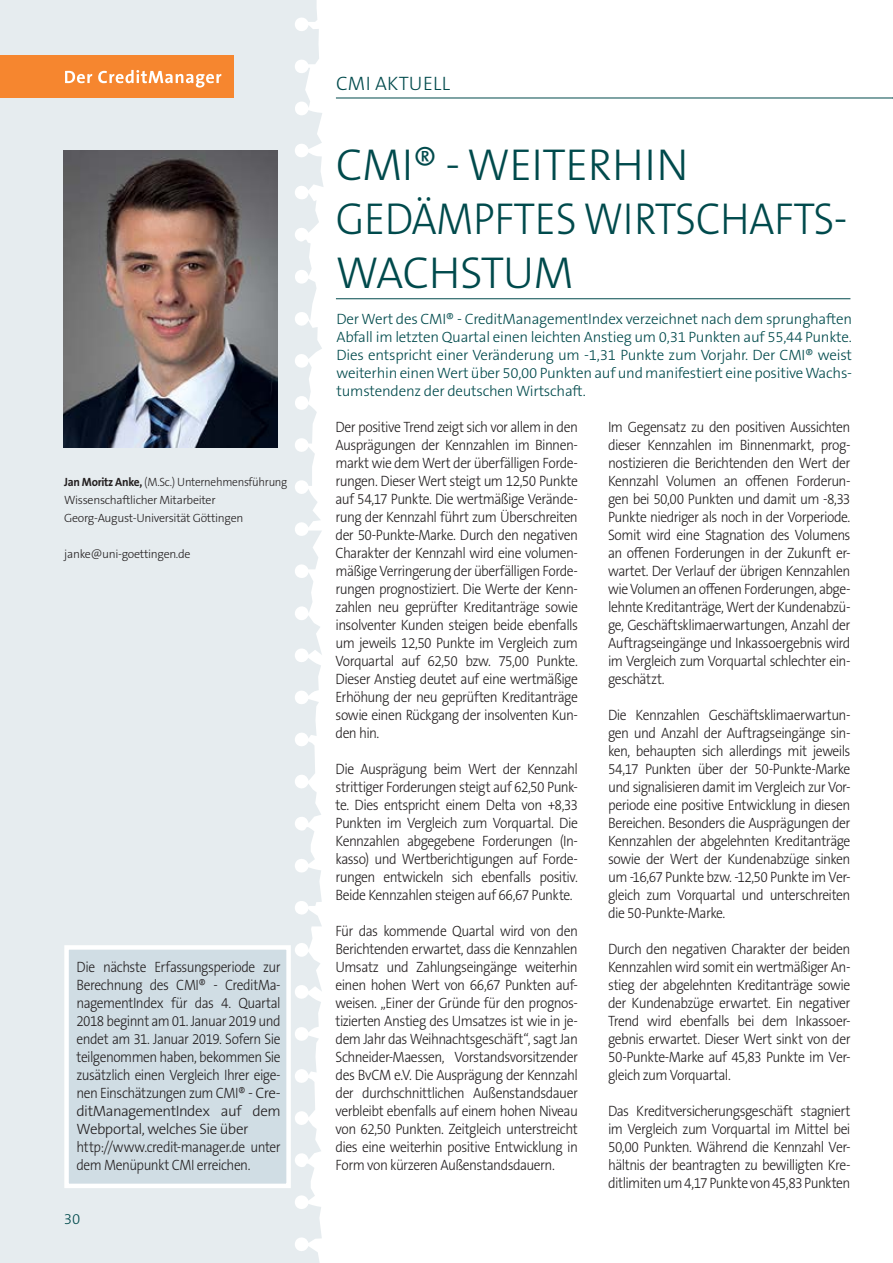
<style>
.page{position:relative;width:893px;height:1263px;background:#fff}
.page>*{position:absolute;margin:0;border:0;box-sizing:border-box;transform-origin:0 0}
.t1{font:300 45px/54px "The Sans B W3";letter-spacing:-.01em;color:#004a4c}
.t2{font:300 45px "The Sans B W3";letter-spacing:-.01em;color:#004a4c;scale:.93 1}
.t3{font:300 19.5px "The Sans B W3";letter-spacing:.015em;color:#004a4c}
.t4{font:300 15px/18px "The Sans B W3";letter-spacing:-.04em;color:#231f20;text-align:justify;scale:.91 1}
.t5{font:300 15px/18px "The Sans B W3";letter-spacing:-.04em;color:#231f20;scale:.9 1}
.t6{font:300 15px/18px "The Sans B W3";letter-spacing:-.015em;color:#004a4c;text-align:justify}
.t7{font:300 12px/18px "The Sans B W3";letter-spacing:-.025em;color:#231f20;scale:.95 1}
.t8{font:300 12px "The Sans B W3";letter-spacing:-.025em;color:#231f20}
.s1{font-family:"The Sans B W7";font-weight:700}
</style>
<div class="page">
<div style="left:0;top:0;width:324px;height:1263px;background:#e6ecef"></div>
<div style="left:64px;top:945px;width:227px;height:243px;background:#d0dde4;border:4px solid #fff"></div>
<img style="left:64px;top:150px;width:214px;height:298px">
<hr style="left:336px;top:298px;width:514px;height:1px;background:#004a4c">
<div style="left:0;top:55px;width:234px;height:43px;background:#f6862f"></div>
<svg style="left:65px;top:70px;width:156px;height:18px"></svg>
<hr style="left:336px;top:98px;width:557px;height:1px;background:#004a4c">
<p class="t7" style="left:64px;top:473px;width:236px"><span class="s1">Jan Moritz Anke,</span> (M.Sc.) Unternehmensführung<br>Wissenschaftlicher Mitarbeiter<br>Georg-August-Universität Göttingen</p>
<p class="t8" style="left:64px;top:546px;width:128px">janke@uni-goettingen.de</p>
<p class="t5" style="left:77px;top:958px;width:228px">Die nächste Erfassungsperiode zur Berechnung des CMI® - CreditMa&shy;nagementIndex für das 4. Quartal 2018 beginnt am 01. Januar 2019 und endet am 31. Januar 2019. Sofern Sie teilgenommen haben, bekommen Sie zusätzlich einen Vergleich Ihrer eige&shy;nen Einschätzungen zum CMI® - Cre&shy;ditManagementIndex auf dem Webportal, welches Sie über http://www.credit-manager.de unter dem Menüpunkt CMI erreichen.</p>
<p class="t6" style="left:64px;top:1210px;width:18px">30</p>
<h2 class="t3" style="left:336px;top:71px;width:115px">CMI AKTUE LL</h2>
<h1 class="t1" style="left:336px;top:138px;width:354px">CMI® - Weiterhi n gedämpft</h1>
<h1 class="t2" style="left:535px;top:190px;width:118px">es Wirtschafts</h1>
<h1 class="t2" style="left:834px;top:190px;width:16px">-</h1>
<h1 class="t1" style="left:336px;top:246px;width:31px">wachstum</h1>
<p class="t6" style="left:336px;top:310px;width:517px">Der Wert des CMI® - CreditManagementIndex verzeichnet nach dem sprunghaften Abfall im letzten Quartal einen leichten Anstieg um 0,31 Punkten auf 55,44 Punkte.<br>Dies entspricht einer Veränderung um -1,31 Punkte zum Vorjahr. Der CMI® weist weiterhin einen Wert über 50,00 Punkten auf und manifestiert eine positive Wachs&shy;tumstendenz der deutschen Wirtschaft.</p>
<p class="t4" style="left:608px;top:418px;width:268px">Im Gegensatz zu den positiven Aussichten dieser Kennzahlen im Binnenmarkt, prog&shy;nostizieren die Berichtenden den Wert der Kennzahl Volumen an offenen Forderun&shy;gen bei 50,00 Punkten und damit um -8,33<br>Punkte niedriger als noch in der Vorperiode.<br>Somit wird eine Stagnation des Volumens an offenen Forderungen in der Zukunft er&shy;wartet. Der Verlauf der übrigen Kennzahlen wie Volumen an offenen Forderungen, abge&shy;lehnte Kreditanträge, Wert der Kundenabzü&shy;ge, Geschäftsklimaerwartungen, Anzahl der Auftragseingänge und Inkassoergebnis wird im Vergleich zum Vorquartal schlechter ein&shy;geschätzt.</p>
<p class="t4" style="left:608px;top:706px;width:268px">Die Kennzahlen Geschäftsklimaerwartun&shy;gen und Anzahl der Auftragseingänge sin&shy;ken, behaupten sich allerdings mit jeweils 54,17 Punkten über der 50-Punkte-Marke und signalisieren damit im Vergleich zur Vor&shy;periode eine positive Entwicklung in diesen Bereichen. Besonders die Ausprägungen der Kennzahlen der abgelehnten Kreditanträge sowie der Wert der Kundenabzüge sinken um -16,67 Punkte bzw. -12,50 Punkte im Ver&shy;gleich zum Vorquartal und unterschreiten die 50-Punkte-Marke.</p>
<p class="t4" style="left:608px;top:940px;width:268px">Durch den negativen Charakter der beiden Kennzahlen wird somit ein wertmäßiger An&shy;stieg der abgelehnten Kreditanträge sowie der Kundenabzüge erwartet. Ein negativer Trend wird ebenfalls bei dem Inkassoer&shy;gebnis erwartet. Dieser Wert sinkt von der 50-Punkte-Marke auf 45,83 Punkte im Ver&shy;gleich zum Vorquartal.</p>
<p class="t4" style="left:608px;top:1102px;width:268px">Das Kreditversicherungsgeschäft stagniert im Vergleich zum Vorquartal im Mittel bei 50,00 Punkten. Während die Kennzahl Ver&shy;hältnis der beantragten zu bewilligten Kre&shy;ditlimiten um 4,17 Punkte von 45,83 Punkten</p>
<p class="t4" style="left:335px;top:418px;width:268px">Der positive Trend zeigt sich vor allem in den Ausprägungen der Kennzahlen im Binnen&shy;markt wie dem Wert der überfälligen Forde&shy;rungen. Dieser Wert steigt um 12,50 Punkte auf 54,17 Punkte. Die wertmäßige Verände&shy;rung der Kennzahl führt zum Überschreiten der 50-Punkte-Marke. Durch den negativen Charakter der Kennzahl wird eine volumen&shy;mäßige Verringerung der überfälligen Forde&shy;rungen prognostiziert. Die Werte der Kenn&shy;zahlen neu geprüfter Kreditanträge sowie insolventer Kunden steigen beide ebenfalls um jeweils 12,50 Punkte im Vergleich zum Vorquartal auf 62,50 bzw. 75,00 Punkte.<br>Dieser Anstieg deutet auf eine wertmäßige Erhöhung der neu geprüften Kreditanträge sowie einen Rückgang der insolventen Kun&shy;den hin.</p>
<p class="t4" style="left:335px;top:760px;width:268px">Die Ausprägung beim Wert der Kennzahl strittiger Forderungen steigt auf 62,50 Punk&shy;te. Dies entspricht einem Delta von +8,33<br>Punkten im Vergleich zum Vorquartal. Die Kennzahlen abgegebene Forderungen (In&shy;kasso) und Wertberichtigungen auf Forde&shy;rungen entwickeln sich ebenfalls positiv.<br>Beide Kennzahlen steigen auf 66,67 Punkte.</p>
<p class="t4" style="left:335px;top:922px;width:268px">Für das kommende Quartal wird von den Berichtenden erwartet, dass die Kennzahlen Umsatz und Zahlungseingänge weiterhin einen hohen Wert von 66,67 Punkten auf&shy;weisen. „Einer der Gründe für den prognos&shy;tizierten Anstieg des Umsatzes ist wie in je&shy;dem Jahr das Weihnachtsgeschäft“, sagt Jan Schneider-Maessen, Vorstandsvorsitzender des BvCM e.V. Die Ausprägung der Kennzahl der durchschnittlichen Außenstandsdauer verbleibt ebenfalls auf einem hohen N iveau von 62,50 Punkten. Zeitgleich unterstreicht dies eine weiterhin positive Entwicklung in Form von kürzeren Außenstandsdauern.</p>
</div>
